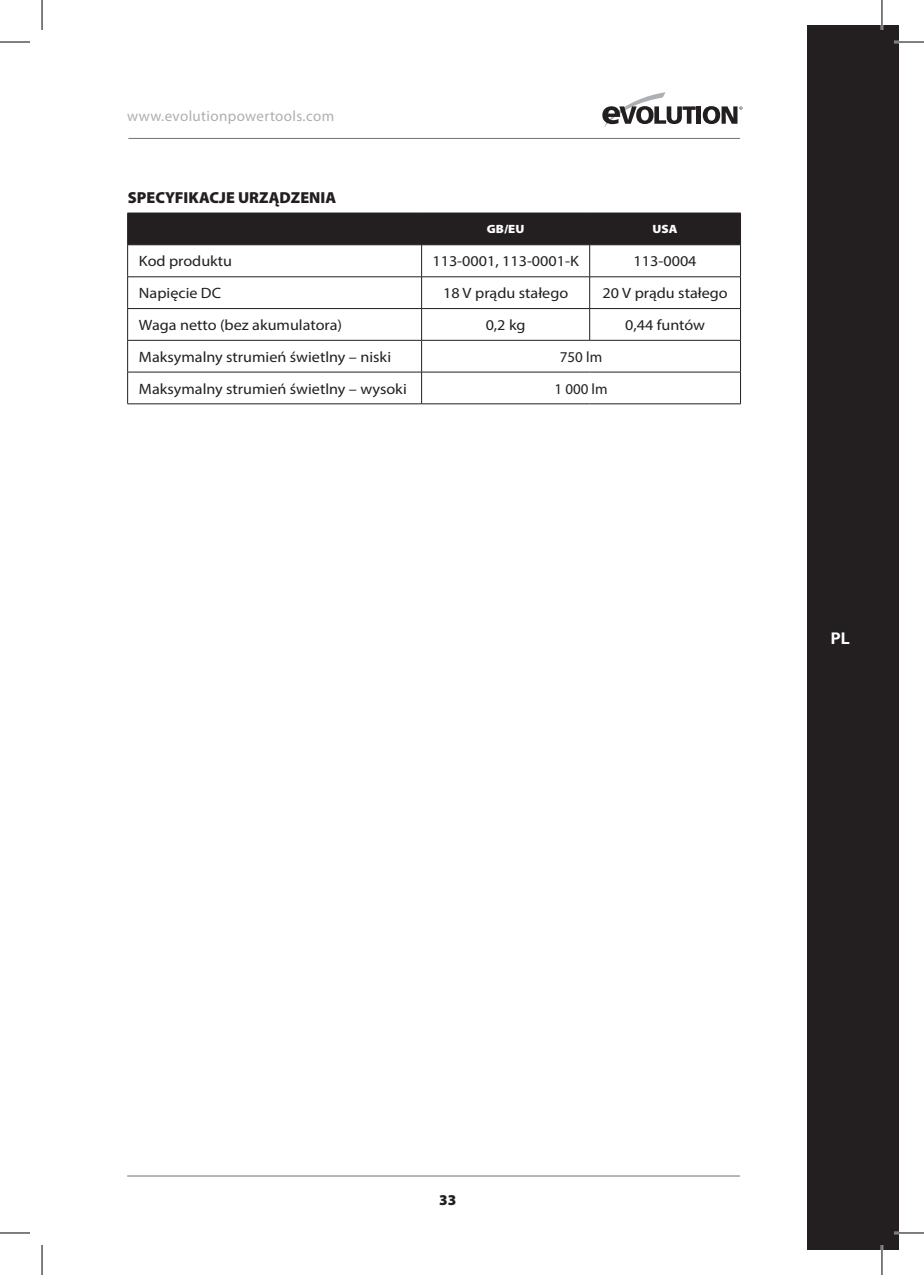
<style>
.page{position:relative;width:924px;height:1275px;background:#fff}
.page>*{position:absolute;margin:0;border:0;box-sizing:border-box;transform-origin:0 0}
.t1{font:900 16px "Myriad Pro";color:#231f20}
.t2{font:700 16px "Univers";color:#fff}
.t3{font:15px "Myriad Pro";color:#231f20;scale:1.08 1}
.t4{font:15px "Myriad Pro";letter-spacing:.025em;color:#aeafb3}
.t5{font:15px "Myriad Pro";color:#231f20}
.t6{font:900 15px "Myriad Pro";color:#231f20}
.t7{font:900 12px "Myriad Pro";color:#fff;scale:1.08 1}
</style>
<div class="page">
<svg style="left:602px;top:92px;width:93px;height:35px"></svg>
<div style="left:696px;top:106px;width:5px;height:18px;background:#231f20"></div>
<svg style="left:702px;top:106px;width:40px;height:18px"></svg>
<hr style="left:128px;top:138px;width:611px;height:1px;background:#717074">
<hr style="left:127px;top:1175px;width:612px;height:1px;background:#717074">
<div style="left:807px;top:25px;width:91px;height:1225px;background:#231f20"></div>
<div style="left:128px;top:214px;width:611px;height:30px;background:#231f20"></div>
<hr style="left:739px;top:340px;width:1px;height:32px;background:#231f20">
<hr style="left:739px;top:372px;width:1px;height:32px;background:#231f20">
<hr style="left:127px;top:245px;width:1px;height:32px;background:#231f20">
<hr style="left:421px;top:245px;width:1px;height:32px;background:#231f20">
<hr style="left:589px;top:245px;width:1px;height:32px;background:#231f20">
<hr style="left:739px;top:245px;width:1px;height:32px;background:#231f20">
<hr style="left:127px;top:276px;width:294px;height:1px;background:#231f20">
<hr style="left:127px;top:277px;width:1px;height:31px;background:#231f20">
<hr style="left:421px;top:276px;width:168px;height:1px;background:#231f20">
<hr style="left:421px;top:277px;width:1px;height:31px;background:#231f20">
<hr style="left:589px;top:276px;width:151px;height:1px;background:#231f20">
<hr style="left:589px;top:277px;width:1px;height:31px;background:#231f20">
<hr style="left:739px;top:277px;width:1px;height:31px;background:#231f20">
<hr style="left:127px;top:308px;width:294px;height:1px;background:#231f20">
<hr style="left:127px;top:309px;width:1px;height:31px;background:#231f20">
<hr style="left:421px;top:308px;width:168px;height:1px;background:#231f20">
<hr style="left:421px;top:309px;width:1px;height:31px;background:#231f20">
<hr style="left:589px;top:308px;width:151px;height:1px;background:#231f20">
<hr style="left:589px;top:309px;width:1px;height:31px;background:#231f20">
<hr style="left:739px;top:309px;width:1px;height:31px;background:#231f20">
<hr style="left:127px;top:340px;width:294px;height:1px;background:#231f20">
<hr style="left:127px;top:340px;width:1px;height:32px;background:#231f20">
<hr style="left:421px;top:340px;width:168px;height:1px;background:#231f20">
<hr style="left:421px;top:340px;width:1px;height:32px;background:#231f20">
<hr style="left:589px;top:340px;width:151px;height:1px;background:#231f20">
<hr style="left:127px;top:372px;width:294px;height:1px;background:#231f20">
<hr style="left:127px;top:372px;width:1px;height:32px;background:#231f20">
<hr style="left:421px;top:372px;width:168px;height:1px;background:#231f20">
<hr style="left:421px;top:372px;width:1px;height:32px;background:#231f20">
<hr style="left:589px;top:372px;width:151px;height:1px;background:#231f20">
<hr style="left:127px;top:403px;width:294px;height:1px;background:#231f20">
<hr style="left:421px;top:403px;width:168px;height:1px;background:#231f20">
<hr style="left:589px;top:403px;width:151px;height:1px;background:#231f20">
<hr style="left:127px;top:213px;width:294px;height:1px;background:#231f20">
<hr style="left:421px;top:213px;width:168px;height:1px;background:#231f20">
<hr style="left:589px;top:213px;width:151px;height:1px;background:#231f20">
<hr style="left:127px;top:244px;width:294px;height:1px;background:#231f20">
<hr style="left:421px;top:244px;width:168px;height:1px;background:#231f20">
<hr style="left:589px;top:244px;width:151px;height:1px;background:#231f20">
<hr style="left:127px;top:213px;width:1px;height:31px;background:#231f20">
<hr style="left:421px;top:213px;width:1px;height:31px;background:#231f20">
<hr style="left:589px;top:213px;width:1px;height:31px;background:#231f20">
<hr style="left:739px;top:213px;width:1px;height:31px;background:#231f20">
<hr style="left:893px;top:41px;width:30px;height:2px;background:#fff">
<hr style="left:893px;top:1231px;width:30px;height:3px;background:#fff">
<hr style="left:880px;top:0;width:2px;height:30px;background:#fff">
<hr style="left:880px;top:1245px;width:2px;height:30px;background:#fff">
<hr style="left:0;top:42px;width:30px;height:1px;background:#000">
<hr style="left:893px;top:42px;width:30px;height:1px;background:#000">
<hr style="left:0;top:1232px;width:30px;height:1px;background:#000">
<hr style="left:893px;top:1232px;width:30px;height:1px;background:#000">
<hr style="left:42px;top:0;width:1px;height:30px;background:#000">
<hr style="left:42px;top:1245px;width:1px;height:30px;background:#000">
<hr style="left:881px;top:0;width:1px;height:30px;background:#000">
<hr style="left:881px;top:1245px;width:1px;height:30px;background:#000">
<p class="t4" style="left:127px;top:107px;width:208px">www.evolutionpowertools.com</p>
<p class="t1" style="left:128px;top:187px;width:210px">SPECYFIKACJE URZĄDZENIA</p>
<p class="t7" style="left:486px;top:221px;width:36px">GB/EU</p>
<p class="t7" style="left:652px;top:221px;width:25px">USA</p>
<p class="t3" style="left:139px;top:252px;width:88px">Kod produktu</p>
<p class="t3" style="left:432px;top:252px;width:137px">113-0001, 113-0001-K</p>
<p class="t3" style="left:633px;top:252px;width:60px">113-0004</p>
<p class="t3" style="left:139px;top:284px;width:77px">Napięcie DC</p>
<p class="t3" style="left:443px;top:284px;width:117px">18 V prądu stałego</p>
<p class="t3" style="left:602px;top:284px;width:117px">20 V prądu stałego</p>
<p class="t3" style="left:139px;top:316px;width:189px">Waga netto (bez akumulatora)</p>
<p class="t3" style="left:485px;top:316px;width:38px">0,2 kg</p>
<p class="t3" style="left:624px;top:316px;width:75px">0,44 funtów</p>
<p class="t3" style="left:139px;top:347px;width:235px">Maksymalny strumień świetlny – niski</p>
<p class="t5" style="left:559px;top:347px;width:44px">750 lm</p>
<p class="t3" style="left:139px;top:379px;width:249px">Maksymalny strumień świetlny – wysoki</p>
<p class="t5" style="left:554px;top:379px;width:55px">1 000 lm</p>
<p class="t2" style="left:830px;top:628px;width:20px">PL</p>
<p class="t6" style="left:439px;top:1189px;width:19px">33</p>
</div>
